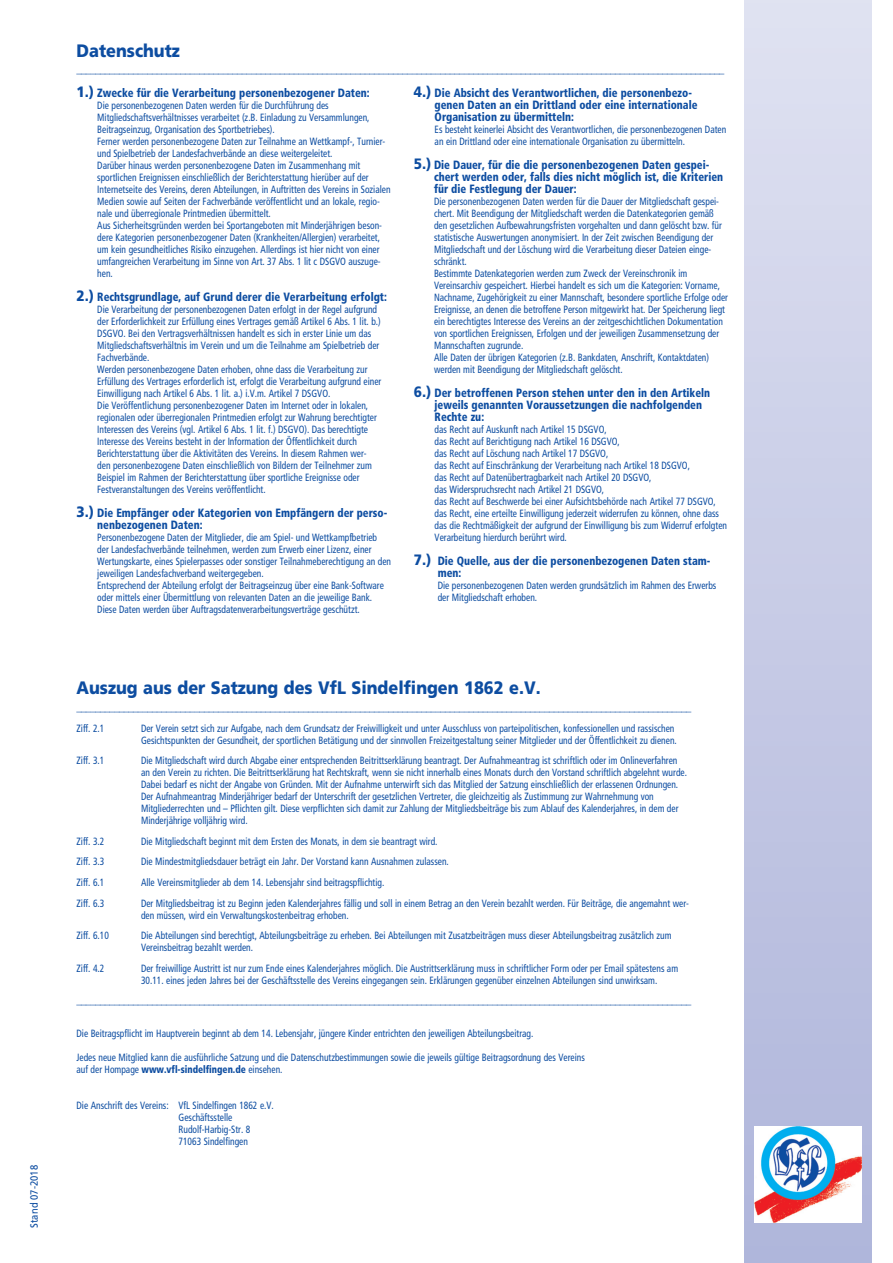
<style>
.page{position:relative;width:893px;height:1263px;background:#fff}
.page>*{position:absolute;margin:0;border:0;box-sizing:border-box;transform-origin:0 0}
.t1{font:900 18px "Frutiger";color:#0d4da1;scale:.9 1}
.t2{font:900 condensed 12px/12px "Frutiger";color:#0d4da1;scale:.9 1}
.t3{font:condensed 10.5px/12px "Frutiger";color:#0d4da1;scale:.9 1}
.t4{font:10.5px "Frutiger";color:#0d4da1}
.t5{font:10.5px "Frutiger";color:#0d4da1;scale:.9 1}
.s1{font-stretch:normal;font-size:15px}
.s2{font-weight:900}
</style>
<div class="page">
<div style="left:744px;top:0;width:128px;height:1263px;background:linear-gradient(to bottom,#dee0f1,#b1b7db)"></div>
<img style="left:755px;top:1127px;width:106px;height:96px">
<p class="t5" style="left:28px;top:1228px;width:71px;rotate:-90deg">Stand 07-2018</p>
<h1 class="t1" style="left:77px;top:39px;width:117px">Datenschutz</h1>
<p class="t2" style="left:77px;top:87px;width:327px"><span class="s1">1.)</span> Zwecke für die Verarbeitung personenbezogener Daten:</p>
<p class="t3" style="left:97px;top:99px;width:327px">Die personenbezogenen Daten werden für die Durchführung des Mitgliedschaftsverhältnisses verarbeitet (z.B. Einladung zu Versammlungen, Beitragseinzug, Organisation des Sportbetriebes).<br>Ferner werden personenbezogene Daten zur Teilnahme an Wettkampf-, Turnier&shy;und Spielbetrieb der Landesfachverbände an diese weitergeleitet.<br>Darüber hinaus werden personenbezogene Daten im Zusammenhang mit sportlichen Ereignissen einschließlich der Berichterstattung hierüber auf der Internetseite des Vereins, deren Abteilungen, in Auftritten des Vereins in Sozialen Medien sowie auf Seiten der Fachverbände veröffentlicht und an lokale, regio&shy;nale und überregionale Printmedien übermittelt.<br>Aus Sicherheitsgründen werden bei Sportangeboten mit Minderjährigen beson&shy;dere Kategorien personenbezogener Daten (Krankheiten/Allergien) verarbeitet, um kein gesundheitliches Risiko einzugehen. Allerdings ist hier nicht von einer umfangreichen Verarbeitung im Sinne von Art. 37 Abs. 1 lit c DSGVO auszuge&shy;hen.</p>
<p class="t2" style="left:77px;top:291px;width:346px"><span class="s1">2.)</span> Rechtsgrundlage, auf Grund derer die Verarbeitung erfolgt:</p>
<p class="t3" style="left:97px;top:303px;width:317px">Die Verarbeitung der personenbezogenen Daten erfolgt in der Regel aufgrund der Erforderlichkeit zur Erfüllung eines Vertrages gemäß Artikel 6 Abs. 1 lit. b.)<br>DSGVO. Bei den Vertragsverhältnissen handelt es sich in erster Linie um das Mitgliedschaftsverhältnis im Verein und um die Teilnahme am Spielbetrieb der Fachverbände.<br>Werden personenbezogene Daten erhoben, ohne dass die Verarbeitung zur Erfüllung des Vertrages erforderlich ist, erfolgt die Verarbeitung aufgrund einer Einwilligung nach Artikel 6 Abs. 1 lit. a.) i.V.m. Artikel 7 DSGVO.<br>Die Veröffentlichung personenbezogener Daten im Internet oder in lokalen, regionalen oder überregionalen Printmedien erfolgt zur Wahrung berechtigter Interessen des Vereins (vgl. Artikel 6 Abs. 1 lit. f.) DSGVO). Das berechtigte Interesse des Vereins besteht in der Information der Öffentlichkeit durch Berichterstattung über die Aktivitäten des Vereins. In diesem Rahmen wer&shy;den personenbezogene Daten einschließlich von Bildern der Teilnehmer zum Beispiel im Rahmen der Berichterstattung über sportliche Ereignisse oder Festveranstaltungen des Vereins veröffentlicht.</p>
<p class="t2" style="left:97px;top:507px;width:324px;text-indent:-21px"><span class="s1">3.)</span> Die Empfänger oder Kategorien von Empfängern der perso&shy;nenbezogenen Daten:</p>
<p class="t3" style="left:97px;top:531px;width:328px">Personenbezogene Daten der Mitglieder, die am Spiel- und Wettkampfbetrieb der Landesfachverbände teilnehmen, werden zum Erwerb einer Lizenz, einer Wertungskarte, eines Spielerpasses oder sonstiger Teilnahmeberechtigung an den jeweiligen Landesfachverband weitergegeben.<br>Entsprechend der Abteilung erfolgt der Beitragseinzug über eine Bank-Software oder mittels einer Übermittlung von relevanten Daten an die jeweilige Bank.<br>Diese Daten werden über Auftragsdatenverarbeitungsverträge geschützt.</p>
<p class="t4" style="left:77px;top:63px;width:649px">_________________________________________________________________________________________________________________________________________</p>
<p class="t2" style="left:435px;top:87px;width:294px;text-indent:-21px"><span class="s1">4.)</span> Die Absicht des Verantwortlichen, die personenbezo&shy;genen Daten an ein Drittland oder eine internationale<br>Organisation zu übermitteln:</p>
<p class="t3" style="left:435px;top:123px;width:326px">Es besteht keinerlei Absicht des Verantwortlichen, die personenbezogenen Daten an ein Drittland oder eine internationale Organisation zu übermitteln.</p>
<p class="t2" style="left:434px;top:159px;width:323px;text-indent:-20px"><span class="s1">5.)</span> Die Dauer, für die die personenbezogenen Daten gespei&shy;chert werden oder, falls dies nicht möglich ist, die Kriterien für die Festlegung der Dauer:</p>
<p class="t3" style="left:434px;top:195px;width:328px">Die personenbezogenen Daten werden für die Dauer der Mitgliedschaft gespei&shy;chert. Mit Beendigung der Mitgliedschaft werden die Datenkategorien gemäß den gesetzlichen Aufbewahrungsfristen vorgehalten und dann gelöscht bzw. für statistische Auswertungen anonymisiert. In der Zeit zwischen Beendigung der Mitgliedschaft und der Löschung wird die Verarbeitung dieser Dateien einge&shy;schränkt.<br>Bestimmte Datenkategorien werden zum Zweck der Vereinschronik im Vereinsarchiv gespeichert. Hierbei handelt es sich um die Kategorien: Vorname, Nachname, Zugehörigkeit zu einer Mannschaft, besondere sportliche Erfolge oder Ereignisse, an denen die betroffene Person mitgewirkt hat. Der Speicherung liegt ein berechtigtes Interesse des Vereins an der zeitgeschichtlichen Dokumentation von sportlichen Ereignissen, Erfolgen und der jeweiligen Zusammensetzung der Mannschaften zugrunde.<br>Alle Daten der übrigen Kategorien (z.B. Bankdaten, Anschrift, Kontaktdaten) werden mit Beendigung der Mitgliedschaft gelöscht.</p>
<p class="t2" style="left:435px;top:387px;width:308px;text-indent:-21px"><span class="s1">6.)</span> Der betroffenen Person stehen unter den in den Artikeln jeweils genannten Voraussetzungen die nachfolgenden<br>Rechte zu:</p>
<p class="t3" style="left:435px;top:423px;width:326px">das Recht auf Auskunft nach Artikel 15 DSGVO,<br>das Recht auf Berichtigung nach Artikel 16 DSGVO,<br>das Recht auf Löschung nach Artikel 17 DSGVO,<br>das Recht auf Einschränkung der Verarbeitung nach Artikel 18 DSGVO,<br>das Recht auf Datenübertragbarkeit nach Artikel 20 DSGVO,<br>das Widerspruchsrecht nach Artikel 21 DSGVO,<br>das Recht auf Beschwerde bei einer Aufsichtsbehörde nach Artikel 77 DSGVO, das Recht, eine erteilte Einwilligung jederzeit widerrufen zu können, ohne dass das die Rechtmäßigkeit der aufgrund der Einwilligung bis zum Widerruf erfolgten Verarbeitung hierdurch berührt wird.</p>
<p class="t2" style="left:438px;top:555px;width:304px;text-indent:-24px"><span class="s1">7.)</span> Die Quelle, aus der die personenbezogenen Daten stam&shy;men:</p>
<p class="t3" style="left:438px;top:579px;width:311px">Die personenbezogenen Daten werden grundsätzlich im Rahmen des Erwerbs der Mitgliedschaft erhoben.</p>
<h1 class="t1" style="left:77px;top:677px;width:517px">Auszug aus der Satzung des VfL Sindelfingen 1862 e.V.</h1>
<p class="t4" style="left:77px;top:702px;width:616px">__________________________________________________________________________________________________________________________________</p>
<p class="t3" style="left:77px;top:722px;width:32px">Ziff. 2.1</p>
<p class="t3" style="left:141px;top:722px;width:597px">Der Verein setzt sich zur Aufgabe, nach dem Grundsatz der Freiwilligkeit und unter Ausschluss von parteipolitischen, konfessionellen und rassischen<br>Gesichtspunkten der Gesundheit, der sportlichen Betätigung und der sinnvollen Freizeitgestaltung seiner Mitglieder und der Öffentlichkeit zu dienen.</p>
<p class="t3" style="left:77px;top:755px;width:32px">Ziff. 3.1</p>
<p class="t3" style="left:141px;top:755px;width:608px">Die Mitgliedschaft wird durch Abgabe einer entsprechenden Beitrittserklärung beantragt. Der Aufnahmeantrag ist schriftlich oder im Onlineverfahren an den Verein zu richten. Die Beitrittserklärung hat Rechtskraft, wenn sie nicht innerhalb eines Monats durch den Vorstand schriftlich abgelehnt wurde.<br>Dabei bedarf es nicht der Angabe von Gründen. Mit der Aufnahme unterwirft sich das Mitglied der Satzung einschließlich der erlassenen Ordnungen.<br>Der Aufnahmeantrag Minderjähriger bedarf der Unterschrift der gesetzlichen Vertreter, die gleichzeitig als Zustimmung zur Wahrnehmung von Mitgliederrechten und – Pflichten gilt. Diese verpflichten sich damit zur Zahlung der Mitgliedsbeiträge bis zum Ablauf des Kalenderjahres, in dem der Minderjährige volljährig wird.</p>
<p class="t3" style="left:77px;top:835px;width:32px">Ziff. 3.2</p>
<p class="t3" style="left:141px;top:835px;width:331px">Die Mitgliedschaft beginnt mit dem Ersten des Monats, in dem sie beantragt wird.</p>
<p class="t3" style="left:77px;top:856px;width:32px">Ziff. 3.3</p>
<p class="t3" style="left:141px;top:856px;width:343px">Die Mindestmitgliedsdauer beträgt ein Jahr. Der Vorstand kann Ausnahmen zulassen.</p>
<p class="t3" style="left:77px;top:876px;width:32px">Ziff. 6.1</p>
<p class="t3" style="left:141px;top:876px;width:272px">Alle Vereinsmitglieder ab dem 14. Lebensjahr sind beitragspflichtig.</p>
<p class="t3" style="left:77px;top:897px;width:32px">Ziff. 6.3</p>
<p class="t3" style="left:141px;top:897px;width:610px">Der Mitgliedsbeitrag ist zu Beginn jeden Kalenderjahres fällig und soll in einem Betrag an den Verein bezahlt werden. Für Beiträge, die angemahnt wer&shy;den müssen, wird ein Verwaltungskostenbeitrag erhoben.</p>
<p class="t3" style="left:77px;top:929px;width:37px">Ziff. 6.10</p>
<p class="t3" style="left:141px;top:929px;width:591px">Die Abteilungen sind berechtigt, Abteilungsbeiträge zu erheben. Bei Abteilungen mit Zusatzbeiträgen muss dieser Abteilungsbeitrag zusätzlich zum<br>Vereinsbeitrag bezahlt werden.</p>
<p class="t3" style="left:77px;top:962px;width:32px">Ziff. 4.2</p>
<p class="t3" style="left:141px;top:962px;width:598px">Der freiwillige Austritt ist nur zum Ende eines Kalenderjahres möglich. Die Austrittserklärung muss in schriftlicher Form oder per Email spätestens am<br>30.11. eines jeden Jahres bei der Geschäftsstelle des Vereins eingegangen sein. Erklärungen gegenüber einzelnen Abteilungen sind unwirksam.</p>
<p class="t4" style="left:77px;top:994px;width:616px">__________________________________________________________________________________________________________________________________</p>
<p class="t3" style="left:77px;top:1027px;width:509px">Die Beitragspflicht im Hauptverein beginnt ab dem 14. Lebensjahr, jüngere Kinder entrichten den jeweiligen Abteilungsbeitrag.</p>
<p class="t3" style="left:77px;top:1051px;width:566px">Jedes neue Mitglied kann die ausführliche Satzung und die Datenschutzbestimmungen sowie die jeweils gültige Beitragsordnung des Vereins auf der Hompage <span class="s2">www.vfl-sindelfingen.de</span> einsehen.</p>
<p class="t3" style="left:179px;top:1099px;width:107px;text-indent:-102px">Die Anschrift des Vereins: VfL Sindelfingen 1862 e.V.<br>Geschäftsstelle<br>Rudolf-Harbig-Str. 8<br>71063 Sindelfingen</p>
</div>
